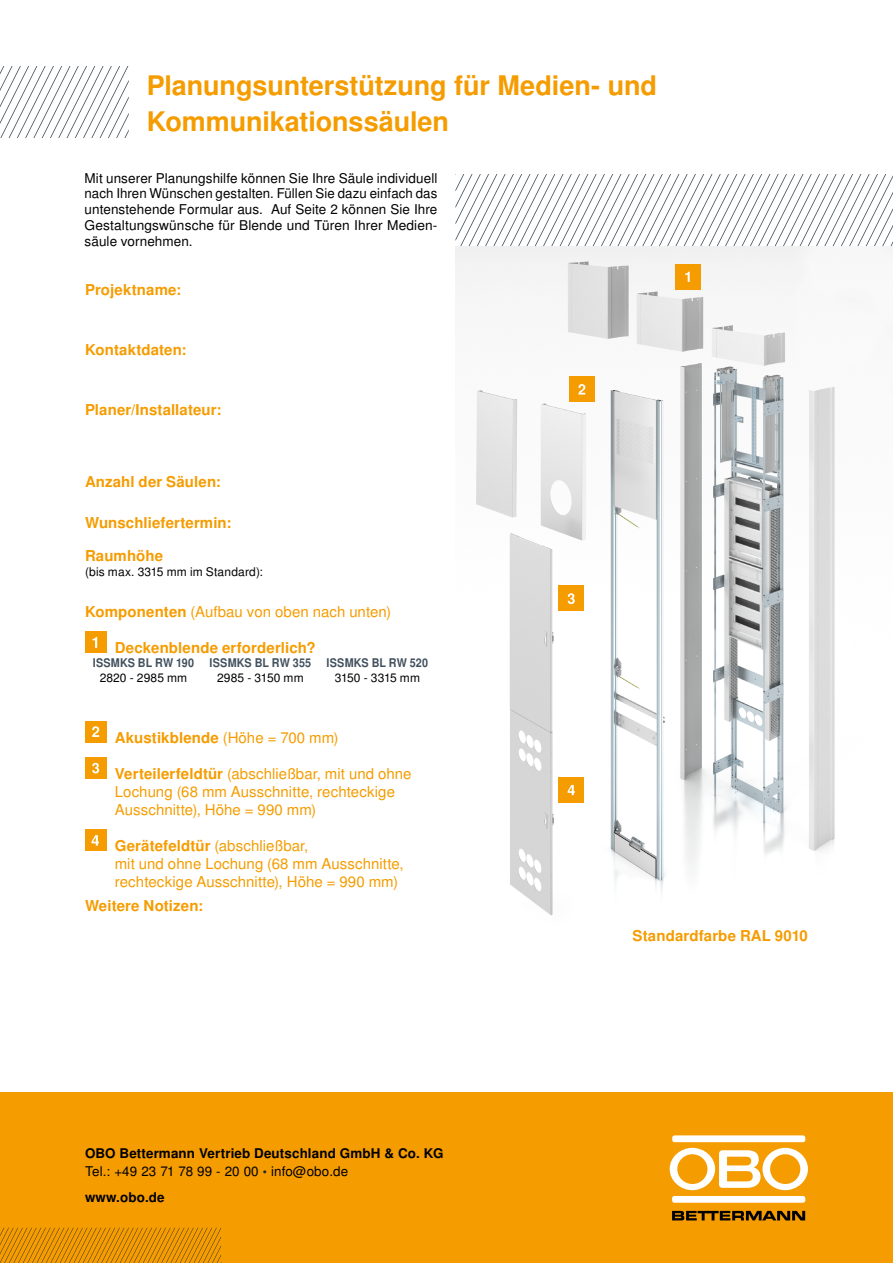
<style>
.page{position:relative;width:893px;height:1263px;background:#fff}
.page>*{position:absolute;margin:0;border:0;box-sizing:border-box;transform-origin:0 0}
.t1{font:700 27px/36px "Nimbus San LOT";letter-spacing:-.005em;color:#f59c00}
.t2{font:15px/18px "Nimbus San LOT";letter-spacing:.005em;color:#f59c00}
.t3{font:700 15px "Nimbus San LOT";letter-spacing:.01em;color:#f59c00}
.t4{font:13.5px/15.8px "Nimbus San LOT";letter-spacing:.005em;color:#000;text-align:justify}
.t5{font:700 13.35px/18px "Nimbus San LOT";letter-spacing:.01em;color:#000}
.t6{font:12px "Nimbus San LOT";letter-spacing:.01em;color:#000}
.t7{font:700 12px "Nimbus San LOT";letter-spacing:.02em;color:#41505d;scale:.9 1}
.t8{font:12px "Nimbus San LOT";letter-spacing:-.03em;color:#000}
.s1{font-weight:700}
.s2{font-weight:400}
.s3{font-weight:400;font-size:12px;color:#272830}
</style>
<div class="page">
<img style="left:455px;top:246px;width:438px;height:669px">
<svg style="left:0;top:66px;width:129px;height:72px"></svg>
<svg style="left:455px;top:174px;width:438px;height:72px"></svg>
<div style="left:85px;top:722px;width:21px;height:21px;background:#f59c00"></div>
<svg style="left:92px;top:726px;width:7px;height:11px"></svg>
<div style="left:85px;top:757px;width:21px;height:22px;background:#f59c00"></div>
<svg style="left:92px;top:763px;width:7px;height:10px"></svg>
<div style="left:85px;top:830px;width:21px;height:21px;background:#f59c00"></div>
<svg style="left:92px;top:835px;width:7px;height:11px"></svg>
<div style="left:675px;top:264px;width:26px;height:25px;background:#f59c00"></div>
<svg style="left:685px;top:272px;width:5px;height:10px"></svg>
<div style="left:569px;top:376px;width:26px;height:26px;background:#f59c00"></div>
<svg style="left:578px;top:384px;width:7px;height:11px"></svg>
<div style="left:558px;top:586px;width:26px;height:25px;background:#f59c00"></div>
<svg style="left:568px;top:593px;width:7px;height:11px"></svg>
<div style="left:558px;top:777px;width:26px;height:25px;background:#f59c00"></div>
<svg style="left:568px;top:785px;width:7px;height:10px"></svg>
<div style="left:0;top:1092px;width:893px;height:171px;background:#f59c00"></div>
<svg style="left:0;top:1228px;width:221px;height:35px"></svg>
<div style="left:672px;top:1196px;width:133px;height:7px;background:#fff;border-radius:2px"></div>
<svg style="left:670px;top:1148px;width:138px;height:42px"></svg>
<div style="left:672px;top:1135px;width:133px;height:7px;background:#fff;border-radius:2px"></div>
<svg style="left:672px;top:1211px;width:133px;height:9px"></svg>
<div style="left:85px;top:632px;width:21px;height:21px;background:#f59c00"></div>
<svg style="left:92px;top:637px;width:5px;height:11px"></svg>
<h1 class="t1" style="left:147px;top:69px;width:512px">Planungsunterstützung für Medien- und<br>Kommunikationssäulen</h1>
<p class="t4" style="left:85px;top:170px;width:354px">Mit unserer Planungshilfe können Sie Ihre Säule individuell nach Ihren Wünschen gestalten. Füllen Sie dazu einfach das untenstehende Formular aus. Auf Seite 2 können Sie Ihre Gestaltungswünsche für Blende und Türen Ihrer Medien&shy;säule vornehmen.</p>
<p class="t3" style="left:85px;top:281px;width:98px">Projektname:</p>
<p class="t3" style="left:85px;top:341px;width:103px">Kontaktdaten:</p>
<p class="t3" style="left:85px;top:400px;width:138px">Planer/Installateur:</p>
<p class="t3" style="left:85px;top:472px;width:137px">Anzahl der Säulen:</p>
<p class="t3" style="left:85px;top:513px;width:148px">Wunschliefertermin:</p>
<p class="t3" style="left:85px;top:547px;width:80px">Raumhöhe</p>
<p class="t6" style="left:85px;top:564px;width:179px">(bis max. 3315 mm im Standard):</p>
<p class="t2" style="left:85px;top:603px;width:308px"><span class="s1">Komponenten</span> (Aufbau von oben nach unten)</p>
<p class="t3" style="left:115px;top:639px;width:202px">Deckenblende erforderlich?</p>
<p class="t7" style="left:93px;top:656px;width:114px">ISSMKS BL RW 190</p>
<p class="t7" style="left:210px;top:656px;width:114px">ISSMKS BL RW 355</p>
<p class="t7" style="left:327px;top:656px;width:114px">ISSMKS BL RW 520</p>
<p class="t6" style="left:100px;top:671px;width:89px">2820 - 2985 mm</p>
<p class="t6" style="left:217px;top:671px;width:88px">2985 - 3150 mm</p>
<p class="t8" style="left:335px;top:671px;width:87px">3150 - 3315 mm</p>
<p class="t3" style="left:115px;top:729px;width:225px">Akustikblende <span class="s2">(Höhe = 700 mm)</span></p>
<p class="t2" style="left:115px;top:765px;width:298px"><span class="s1">Verteilerfeldtür</span> (abschließbar, mit und ohne<br>Lochung (68 mm Ausschnitte, rechteckige<br>Ausschnitte), Höhe = 990 mm)</p>
<p class="t2" style="left:115px;top:837px;width:290px"><span class="s1">Gerätefeldtür</span> (abschließbar,<br>mit und ohne Lochung (68 mm Ausschnitte, rechteckige Ausschnitte), Höhe = 990 mm)</p>
<p class="t3" style="left:85px;top:897px;width:120px">Weitere Notizen:</p>
<p class="t5" style="left:85px;top:1145px;width:360px">OBO Bettermann Vertrieb Deutschland GmbH &amp; Co. KG<br><span class="s2">Tel.: +49 23 71 78 99 - 20 00</span> <span class="s3">•</span> <span class="s2">info@obo.de</span></p>
<p class="t5" style="left:85px;top:1189px;width:81px">www.obo.de</p>
<p class="t3" style="left:633px;top:927px;width:177px">Standardfarbe RAL 9010</p>
</div>
